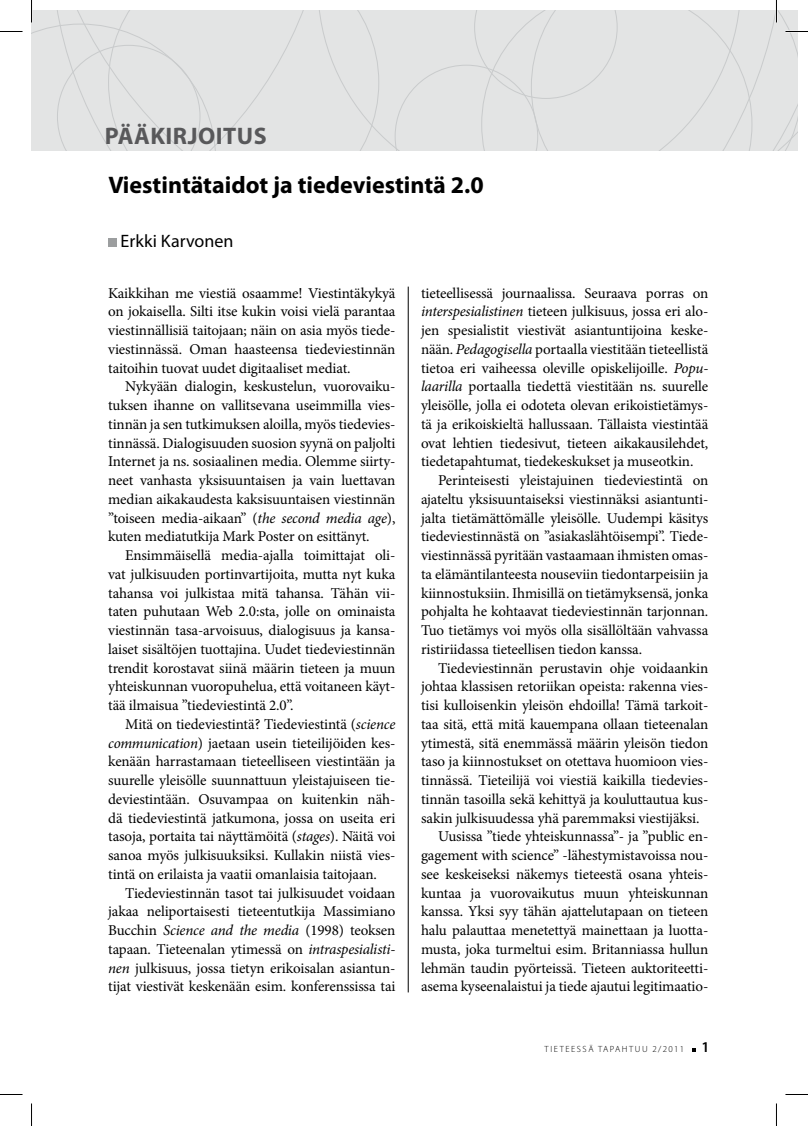
<style>
.page{position:relative;width:808px;height:1126px;background:#fff}
.page>*{position:absolute;margin:0;border:0;box-sizing:border-box;transform-origin:0 0}
.t1{font:700 24px "Myriad Pro";color:#000}
.t2{font:700 24px "Myriad Pro";letter-spacing:.02em;color:#58585a}
.t3{font:18px "Myriad Pro";color:#000}
.t4{font:15px/18.8px "Minion Pro";letter-spacing:-.01em;color:#000;text-align:justify}
.t5{font:300 9px "Myriad Pro";letter-spacing:.17em;color:#000}
.s1{font-style:italic}
.s2{font-weight:600;font-size:15px}
</style>
<div class="page">
<svg style="left:692px;top:1048px;width:3px;height:4px"></svg>
<hr style="left:408px;top:287px;width:1px;height:705px;background:#000">
<div style="left:379px;top:10px;width:15px;height:141px;background:#e3e4e4"></div>
<div style="left:751px;top:10px;width:46px;height:141px;background:#e3e4e4"></div>
<div style="left:617px;top:10px;width:134px;height:141px;background:#e3e4e4"></div>
<div style="left:394px;top:10px;width:223px;height:141px;background:#e3e4e4"></div>
<div style="left:216px;top:10px;width:163px;height:141px;background:#e3e4e4"></div>
<div style="left:108px;top:238px;width:9px;height:9px;background:#9c9e9f"></div>
<hr style="left:775px;top:0;width:2px;height:22px;background:#fff">
<svg style="left:0;top:31px;width:22px;height:1px"></svg>
<svg style="left:785px;top:31px;width:22px;height:1px"></svg>
<svg style="left:0;top:1094px;width:22px;height:1px"></svg>
<svg style="left:785px;top:1094px;width:22px;height:1px"></svg>
<svg style="left:31px;top:0;width:185px;height:151px;background:#e3e4e4"></svg>
<svg style="left:31px;top:1103px;width:1px;height:23px"></svg>
<svg style="left:775px;top:10px;width:1px;height:12px"></svg>
<h1 class="t2" style="left:105px;top:120px;width:163px">pääkirjoitus</h1>
<h1 class="t1" style="left:108px;top:169px;width:377px">Viestintätaidot ja tiedeviestintä 2.0</h1>
<p class="t3" style="left:120px;top:230px;width:114px">Erkki Karvonen</p>
<p class="t4" style="left:108px;top:284px;width:289px">Kaikkihan me viestiä osaamme! Viestintäkykyä on jokaisella. Silti itse kukin voisi vielä parantaa viestinnällisiä taitojaan; näin on asia myös tiede&shy;viestinnässä. Oman haasteensa tiedeviestinnän taitoihin tuovat uudet digitaaliset mediat.</p>
<p class="t4" style="left:108px;top:377px;width:289px;text-indent:17px">Nykyään dialogin, keskustelun, vuorovaiku&shy;tuksen ihanne on vallitsevana useimmilla vies&shy;tinnän ja sen tutkimuksen aloilla, myös tiedevies&shy;tinnässä. Dialogisuuden suosion syynä on paljolti Internet ja ns. sosiaalinen media. Olemme siirty&shy;neet vanhasta yksisuuntaisen ja vain luettavan median aikakaudesta kaksisuuntaisen viestinnän ”toiseen media-aikaan” (<span class="s1">the second media age</span>), kuten mediatutkija Mark Poster on esittänyt.</p>
<p class="t4" style="left:108px;top:546px;width:289px;text-indent:17px">Ensimmäisellä media-ajalla toimittajat oli&shy;vat julkisuuden portinvartijoita, mutta nyt kuka tahansa voi julkistaa mitä tahansa. Tähän vii&shy;taten puhutaan Web 2.0:sta, jolle on ominaista viestinnän tasa-arvoisuus, dialogisuus ja kansa&shy;laiset sisältöjen tuottajina. Uudet tiedeviestinnän trendit korostavat siinä määrin tieteen ja muun yhteiskunnan vuoropuhelua, että voitaneen käyt&shy;tää ilmaisua ”tiedeviestintä 2.0”.</p>
<p class="t4" style="left:108px;top:715px;width:289px;text-indent:17px">Mitä on tiedeviestintä? Tiedeviestintä (<span class="s1">science communication</span>) jaetaan usein tieteilijöiden kes&shy;kenään harrastamaan tieteelliseen viestintään ja suurelle yleisölle suunnattuun yleistajuiseen tie&shy;deviestintään. Osuvampaa on kuitenkin näh&shy;dä tiedeviestintä jatkumona, jossa on useita eri tasoja, portaita tai näyttämöitä (<span class="s1">stages</span>). Näitä voi sanoa myös julkisuuksiksi. Kullakin niistä vies&shy;tintä on erilaista ja vaatii omanlaisia taitojaan.</p>
<p class="t4" style="left:108px;top:884px;width:289px;text-indent:17px">Tiedeviestinnän tasot tai julkisuudet voidaan jakaa neliportaisesti tieteentutkija Massimiano Bucchin <span class="s1">Science and the media</span> (1998) teoksen tapaan. Tieteenalan ytimessä on <span class="s1">intraspesialisti&shy;nen</span> julkisuus, jossa tietyn erikoisalan asiantun&shy;tijat viestivät keskenään esim. konferenssissa tai</p>
<p class="t4" style="left:421px;top:284px;width:289px">tieteellisessä journaalissa. Seuraava porras on</p>
<p class="t4" style="left:421px;top:302px;width:289px"><span class="s1">interspesialistinen</span> tieteen julkisuus, jossa eri alo-</p>
<p class="t4" style="left:421px;top:321px;width:289px">jen spesialistit viestivät asiantuntijoina keske-</p>
<p class="t4" style="left:421px;top:340px;width:288px">nään. <span class="s1">Pedagogisella</span> portaalla viestitään tieteellistä</p>
<p class="t4" style="left:421px;top:359px;width:289px">tietoa eri vaiheessa oleville opiskelijoille. <span class="s1">Popu-</span></p>
<p class="t4" style="left:421px;top:377px;width:289px"><span class="s1">laarilla</span> portaalla tiedettä viestitään ns. suurelle</p>
<p class="t4" style="left:421px;top:396px;width:289px">yleisölle, jolla ei odoteta olevan erikoistietämys-</p>
<p class="t4" style="left:421px;top:415px;width:288px">tä ja erikoiskieltä hallussaan. Tällaista viestintää</p>
<p class="t4" style="left:421px;top:434px;width:289px">ovat lehtien tiedesivut, tieteen aikakausilehdet,</p>
<p class="t4" style="left:421px;top:452px;width:274px">tiedetapahtumat, tiedekeskukset ja museotkin.</p>
<p class="t4" style="left:438px;top:471px;width:271px">Perinteisesti yleistajuinen tiedeviestintä on</p>
<p class="t4" style="left:421px;top:490px;width:289px">ajateltu yksisuuntaiseksi viestinnäksi asiantunti-</p>
<p class="t4" style="left:421px;top:509px;width:288px">jalta tietämättömälle yleisölle. Uudempi käsitys</p>
<p class="t4" style="left:421px;top:527px;width:289px">tiedeviestinnästä on ”asiakaslähtöisempi”. Tiede-</p>
<p class="t4" style="left:421px;top:546px;width:289px">viestinnässä pyritään vastaamaan ihmisten omas-</p>
<p class="t4" style="left:421px;top:565px;width:289px">ta elämäntilanteesta nouseviin tiedontarpeisiin ja</p>
<p class="t4" style="left:421px;top:584px;width:289px">kiinnostuksiin. Ihmisillä on tietämyksensä, jonka</p>
<p class="t4" style="left:421px;top:602px;width:288px">pohjalta he kohtaavat tiedeviestinnän tarjonnan.</p>
<p class="t4" style="left:421px;top:621px;width:289px">Tuo tietämys voi myös olla sisällöltään vahvassa</p>
<p class="t4" style="left:421px;top:640px;width:222px">ristiriidassa tieteellisen tiedon kanssa.</p>
<p class="t4" style="left:438px;top:659px;width:271px">Tiedeviestinnän perustavin ohje voidaankin</p>
<p class="t4" style="left:421px;top:677px;width:289px">johtaa klassisen retoriikan opeista: rakenna vies-</p>
<p class="t4" style="left:421px;top:696px;width:289px">tisi kulloisenkin yleisön ehdoilla! Tämä tarkoit-</p>
<p class="t4" style="left:421px;top:715px;width:288px">taa sitä, että mitä kauempana ollaan tieteenalan</p>
<p class="t4" style="left:421px;top:734px;width:289px">ytimestä, sitä enemmässä määrin yleisön tiedon</p>
<p class="t4" style="left:421px;top:752px;width:289px">taso ja kiinnostukset on otettava huomioon vies-</p>
<p class="t4" style="left:421px;top:771px;width:289px">tinnässä. Tieteilijä voi viestiä kaikilla tiedevies-</p>
<p class="t4" style="left:421px;top:790px;width:289px">tinnän tasoilla sekä kehittyä ja kouluttautua kus-</p>
<p class="t4" style="left:421px;top:809px;width:280px">sakin julkisuudessa yhä paremmaksi viestijäksi.</p>
<p class="t4" style="left:438px;top:827px;width:271px">Uusissa ”tiede yhteiskunnassa”- ja ”public en-</p>
<p class="t4" style="left:421px;top:846px;width:289px">gagement with science” -lähestymistavoissa nou-</p>
<p class="t4" style="left:421px;top:865px;width:289px">see keskeiseksi näkemys tieteestä osana yhteis-</p>
<p class="t4" style="left:421px;top:884px;width:289px">kuntaa ja vuorovaikutus muun yhteiskunnan</p>
<p class="t4" style="left:421px;top:902px;width:289px">kanssa. Yksi syy tähän ajattelutapaan on tieteen</p>
<p class="t4" style="left:421px;top:921px;width:289px">halu palauttaa menetettyä mainettaan ja luotta-</p>
<p class="t4" style="left:421px;top:940px;width:288px">musta, joka turmeltui esim. Britanniassa hullun</p>
<p class="t4" style="left:421px;top:959px;width:289px">lehmän taudin pyörteissä. Tieteen auktoriteetti-</p>
<p class="t4" style="left:421px;top:977px;width:289px">asema kyseenalaistui ja tiede ajautui legitimaatio-</p>
<p class="t5" style="left:544px;top:1044px;width:166px">TIETEESSÄ TAPAHTUU 2/2011 <span class="s2">1</span></p>
</div>
